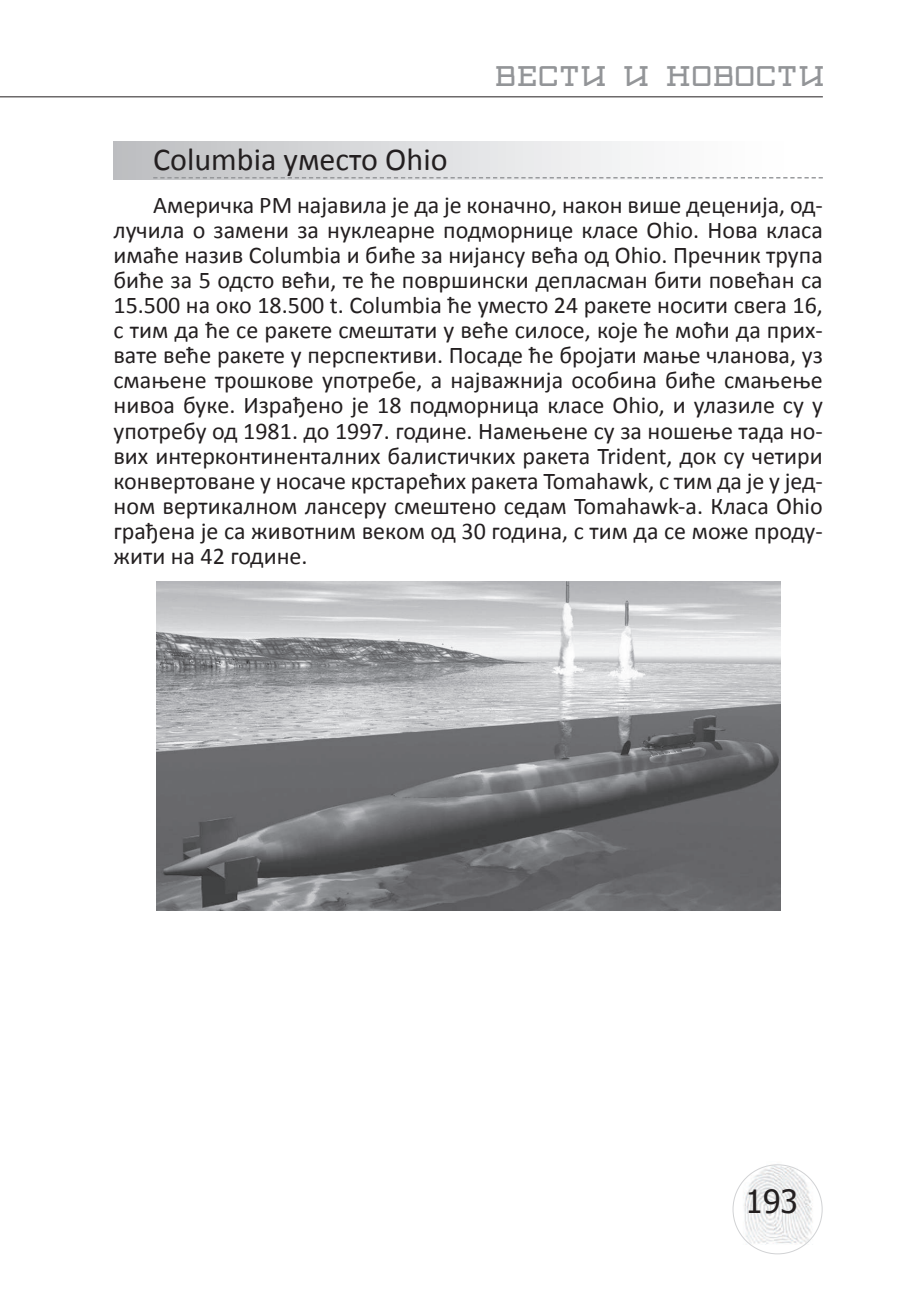
<style>
.page{position:relative;width:908px;height:1304px;background:#fff}
.page>*{position:absolute;margin:0;border:0;box-sizing:border-box;transform-origin:0 0}
.t1{font:32px "Calibri";color:#231f20}
.t2{font:32px "Tahoma";color:#231f20}
.t3{font:24px/25px "Calibri";color:#231f20;text-align:justify}
.t4{font:700 24px "Goliat Cirilica";color:#939598}
</style>
<div class="page">
<img style="left:735px;top:1166px;width:83px;height:79px">
<hr style="left:0;top:96px;width:822px;height:1px;background:#231f20">
<svg style="left:113px;top:142px;width:709px;height:38px"></svg>
<svg style="left:153px;top:177px;width:669px;height:1px"></svg>
<img style="left:156px;top:581px;width:624px;height:329px">
<p class="t4" style="left:494px;top:65px;width:331px">VESTI I NOVOSTI</p>
<h1 class="t1" style="left:153px;top:139px;width:296px">Columbia уместо Ohio</h1>
<p class="t3" style="left:113px;top:192px;width:710px;text-indent:40px">Америчка РМ најавила је да је коначно, након више деценија, од&shy;лучила о замени за нуклеарне подморнице класе Ohio. Нова класа имаће назив Columbia и биће за нијансу већа од Ohio. Пречник трупа биће за 5 одсто већи, те ће површински депласман бити повећан са 15.500 на око 18.500 t. Columbia ће уместо 24 ракете носити свега 16, с тим да ће се ракете смештати у веће силосе, које ће моћи да прих&shy;вате веће ракете у перспективи. Посаде ће бројати мање чланова, уз смањене трошкове употребе, а најважнија особина биће смањење нивоа буке. Израђено је 18 подморница класе Ohio, и улазиле су у употребу од 1981. до 1997. године. Намењене су за ношење тада но&shy;вих интерконтиненталних балистичких ракета Trident, док су четири конвертоване у носаче крстарећих ракета Tomahawk, с тим да је у јед&shy;ном вертикaлном лансеру смештено седам Tomahawk-а. Класа Ohio грађена је са животним веком од 30 година, с тим да се може проду&shy;жити на 42 године.</p>
<h1 class="t2" style="left:745px;top:1179px;width:54px">193</h1>
</div>
